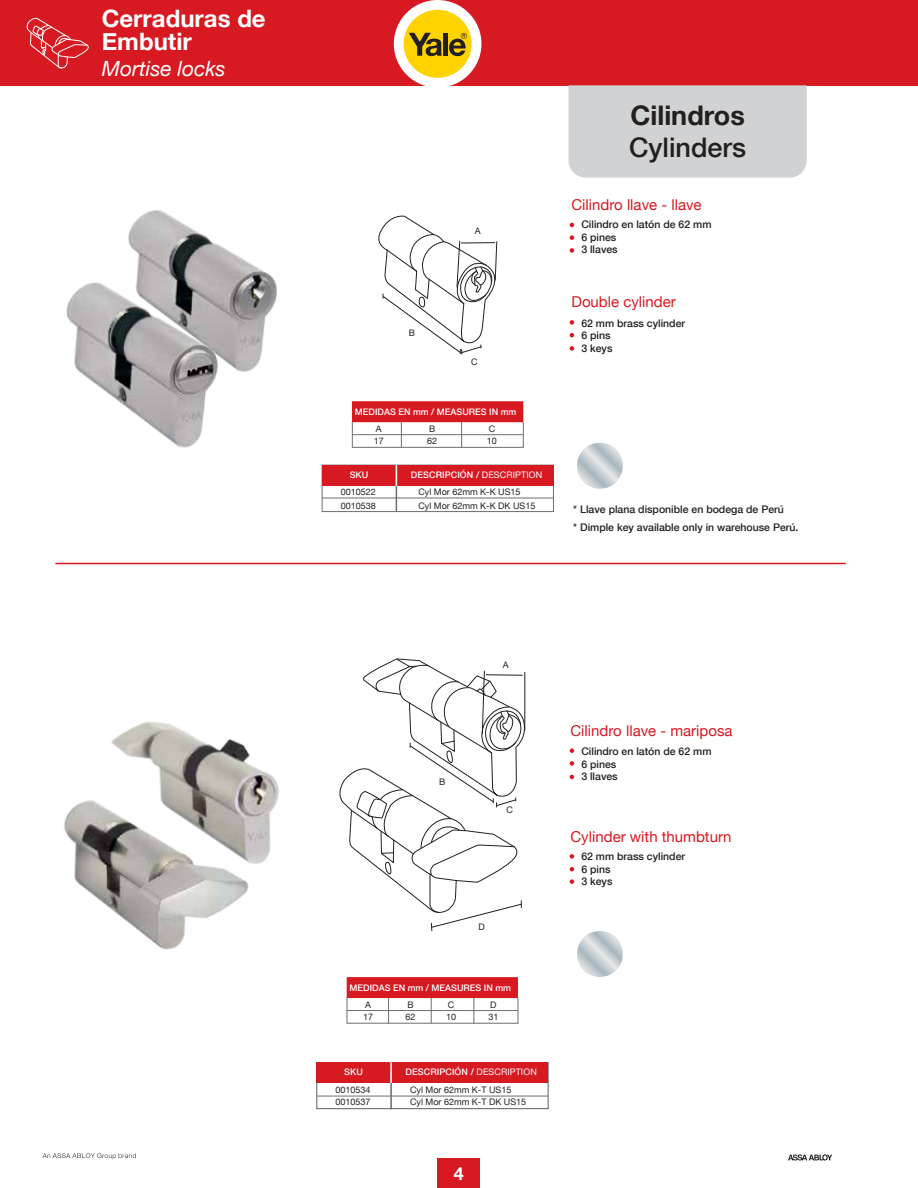
<style>
.page{position:relative;width:918px;height:1188px;background:#fff}
.page>*{position:absolute;margin:0;border:0;box-sizing:border-box;transform-origin:0 0}
.t1{font:700 27px "Helvetica Neue";color:#231f20}
.t2{font:500 27px "Helvetica Neue";color:#231f20}
.t3{font:700 24px/22.8px "Helvetica Neue";color:#fff}
.t4{font:italic 21px "Helvetica Neue";color:#fff}
.t5{font:700 18px "Helvetica Neue";color:#fff}
.t6{font:15px "Helvetica Neue";color:#d71921}
.t7{font:500 10.5px/12.6px "Helvetica Neue";color:#231f20}
.t8{font:9px/11.7px "Helvetica Neue";color:#231f20}
.t9{font:500 9px "Helvetica Neue";color:#fff}
.s1{font-weight:500;color:#fff}
.s2{color:#fff}
.s3{font-weight:400}
</style>
<div class="page">
<div style="left:0;top:0;width:918px;height:85px;background:#d71921"></div>
<div style="left:438px;top:1158px;width:42px;height:30px;background:#d71921"></div>
<div style="left:394px;top:0;width:87px;height:88px;background:#fff;border-radius:50%"></div>
<div style="left:404px;top:10px;width:68px;height:68px;background:#ffd300;border-radius:50%"></div>
<svg style="left:409px;top:33px;width:33px;height:23px"></svg>
<div style="left:443px;top:33px;width:5px;height:23px;background:#231f20"></div>
<svg style="left:449px;top:33px;width:18px;height:23px"></svg>
<svg style="left:43px;top:1153px;width:93px;height:6px"></svg>
<svg style="left:788px;top:1154px;width:44px;height:7px"></svg>
<svg style="left:570px;top:223px;width:4px;height:4px"></svg>
<svg style="left:570px;top:235px;width:4px;height:5px"></svg>
<svg style="left:570px;top:248px;width:4px;height:5px"></svg>
<svg style="left:570px;top:346px;width:4px;height:5px"></svg>
<svg style="left:570px;top:320px;width:4px;height:5px"></svg>
<svg style="left:570px;top:333px;width:4px;height:4px"></svg>
<svg style="left:570px;top:748px;width:4px;height:5px"></svg>
<svg style="left:570px;top:761px;width:4px;height:5px"></svg>
<svg style="left:570px;top:775px;width:4px;height:4px"></svg>
<svg style="left:570px;top:854px;width:4px;height:5px"></svg>
<svg style="left:570px;top:867px;width:4px;height:4px"></svg>
<svg style="left:570px;top:879px;width:4px;height:5px"></svg>
<hr style="left:55px;top:563px;width:791px;height:1px;background:#d71921">
<img style="left:128px;top:210px;width:149px;height:162px">
<img style="left:111px;top:721px;width:168px;height:139px">
<img style="left:64px;top:784px;width:201px;height:166px">
<svg style="left:378px;top:215px;width:120px;height:139px"></svg>
<div style="left:352px;top:401px;width:171px;height:21px;background:#d71921"></div>
<svg style="left:352px;top:421px;width:172px;height:27px"></svg>
<div style="left:347px;top:977px;width:171px;height:21px;background:#d71921"></div>
<svg style="left:346px;top:997px;width:172px;height:27px"></svg>
<div style="left:322px;top:465px;width:232px;height:47px;border:1px solid #6d6e70"></div>
<div style="left:322px;top:465px;width:231px;height:21px;background:#d71921"></div>
<hr style="left:396px;top:474px;width:1px;height:38px;background:#6d6e70">
<svg style="left:396px;top:465px;width:1px;height:21px"></svg>
<hr style="left:322px;top:498px;width:231px;height:1px;background:#6d6e70">
<div style="left:316px;top:1062px;width:233px;height:47px;border:1px solid #6d6e70"></div>
<div style="left:317px;top:1062px;width:231px;height:21px;background:#d71921"></div>
<hr style="left:390px;top:1072px;width:2px;height:37px;background:#6d6e70">
<hr style="left:390px;top:1061px;width:2px;height:22px;background:#fff">
<hr style="left:317px;top:1096px;width:231px;height:1px;background:#6d6e70">
<svg style="left:339px;top:659px;width:187px;height:272px"></svg>
<svg style="left:577px;top:443px;width:46px;height:46px;background:#c5cdd2"></svg>
<svg style="left:577px;top:931px;width:46px;height:46px;background:#c5cdd2"></svg>
<svg style="left:26px;top:17px;width:63px;height:52px"></svg>
<div style="left:569px;top:85px;width:238px;height:93px;background:#d0d2d3"></div>
<img style="left:66px;top:259px;width:165px;height:189px">
<h2 class="t3" style="left:102px;top:6px;width:166px">Cerraduras de<br>Embutir</h2>
<h3 class="t4" style="left:102px;top:51px;width:126px">Mortise locks</h3>
<p class="t8" style="left:409px;top:326px;width:8px">B</p>
<p class="t8" style="left:475px;top:224px;width:7px">A</p>
<p class="t8" style="left:471px;top:355px;width:8px">C</p>
<p class="t9" style="left:355px;top:405px;width:163px">MEDIDAS EN mm / MEASURES IN mm</p>
<p class="t8" style="left:374px;top:423px;width:12px">A<br>17</p>
<p class="t8" style="left:427px;top:423px;width:12px">B<br>62</p>
<p class="t8" style="left:487px;top:423px;width:12px">C<br>10</p>
<p class="t9" style="left:350px;top:468px;width:20px">SKU</p>
<p class="t8" style="left:341px;top:485px;width:37px;line-height:13.5px">0010522<br>0010538</p>
<p class="t8" style="left:418px;top:466px;width:125px;line-height:17.2px;text-indent:-8px"><span class="s1">DESCRIPCIÓN /</span> <span class="s2">DESCRIPTION<br></span>Cyl Mor 62mm K-K US15</p>
<p class="t8" style="left:418px;top:499px;width:119px">Cyl Mor 62mm K-K DK US15</p>
<h1 class="t1" style="left:630px;top:91px;width:116px">Cilindros</h1>
<h1 class="t2" style="left:629px;top:125px;width:119px">Cylinders</h1>
<h3 class="t6" style="left:571px;top:192px;width:132px">Cilindro llave - llave</h3>
<p class="t7" style="left:581px;top:218px;width:132px">Cilindro en latón de 62 mm<br>6 pines<br>3 llaves</p>
<h3 class="t6" style="left:571px;top:289px;width:106px">Double cylinder</h3>
<p class="t7" style="left:581px;top:316px;width:105px">62 mm brass cylinder<br>6 pins<br>3 keys</p>
<p class="t7" style="left:573px;top:500px;width:227px;line-height:18px">* Llave plana disponible en bodega de Perú<br>* Dimple key available only in warehouse Perú.</p>
<p class="t8" style="left:439px;top:775px;width:8px">B</p>
<p class="t8" style="left:503px;top:659px;width:7px">A</p>
<p class="t8" style="left:506px;top:803px;width:8px">C</p>
<p class="t8" style="left:479px;top:921px;width:8px">D</p>
<p class="t9" style="left:350px;top:981px;width:163px">MEDIDAS EN mm / MEASURES IN mm</p>
<p class="t8" style="left:363px;top:999px;width:12px">A<br>17</p>
<p class="t8" style="left:406px;top:999px;width:12px">B<br>62</p>
<p class="t8" style="left:446px;top:999px;width:12px">C<br>10</p>
<p class="t8" style="left:488px;top:999px;width:12px">D<br>31</p>
<p class="t9" style="left:406px;top:1064px;width:133px">DESCRIPCIÓN / <span class="s3">DESCRIPTION</span></p>
<p class="t9" style="left:344px;top:1064px;width:20px">SKU</p>
<p class="t8" style="left:336px;top:1084px;width:37px">0010534<br>0010537</p>
<p class="t8" style="left:410px;top:1084px;width:118px">Cyl Mor 62mm K-T US15<br>Cyl Mor 62mm K-T DK US15</p>
<h3 class="t5" style="left:454px;top:1157px;width:12px">4</h3>
<h3 class="t6" style="left:570px;top:718px;width:164px">Cilindro llave - mariposa</h3>
<p class="t7" style="left:581px;top:745px;width:132px">Cilindro en latón de 62 mm<br>6 pines<br>3 llaves</p>
<h3 class="t6" style="left:570px;top:824px;width:163px">Cylinder with thumbturn</h3>
<p class="t7" style="left:581px;top:850px;width:105px">62 mm brass cylinder<br>6 pins<br>3 keys</p>
</div>
